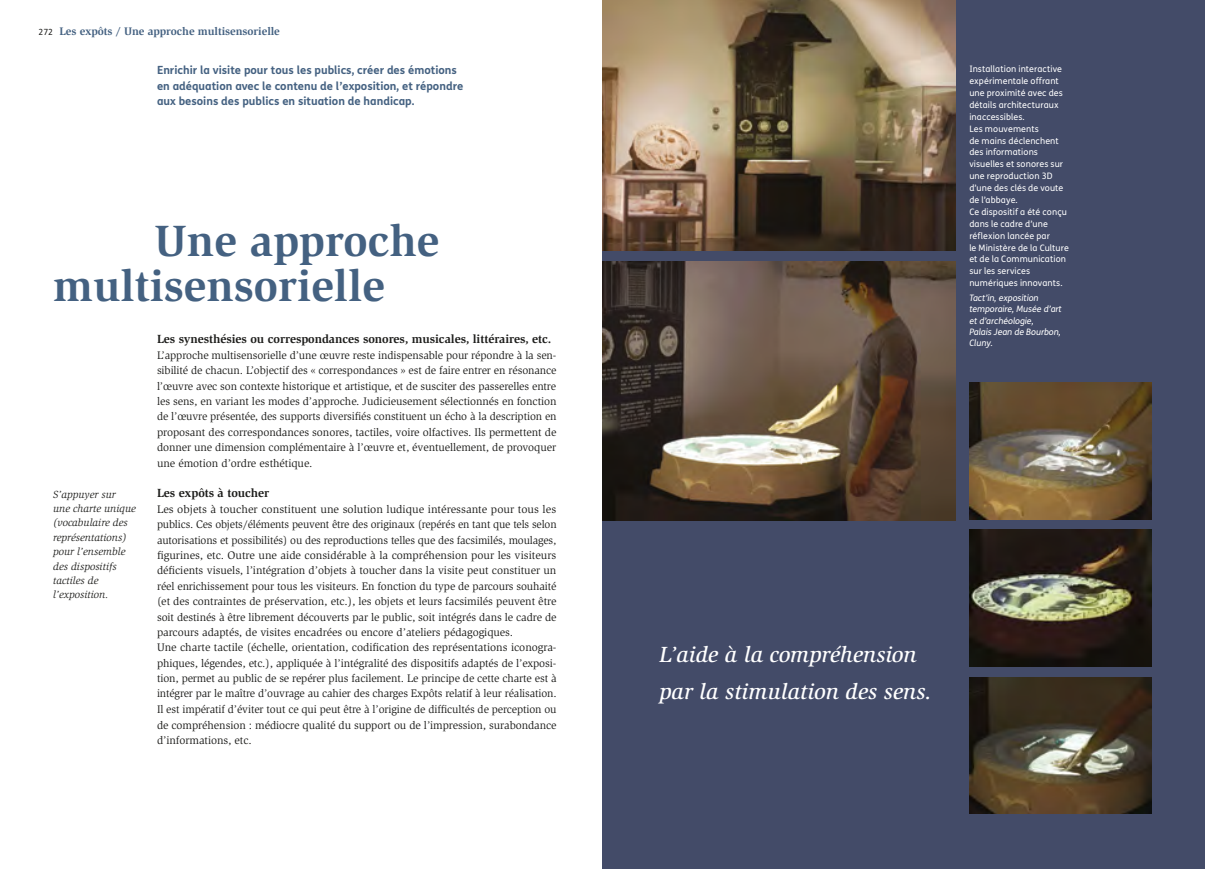
<style>
.page{position:relative;width:1205px;height:869px;background:#fff}
.page>*{position:absolute;margin:0;border:0;box-sizing:border-box;transform-origin:0 0}
._2-Titre_-H2{font:700 45px/45px "Slimbach";color:#446181}
._4-Exergue_-H4{font:italic 500 22.5px/36.2px "Slimbach";color:#fff}
.Texte_intertitre{font:700 12.12px "Slimbach";letter-spacing:-.005em;color:#1d1d1b}
.Texte_courant{font:11.25px/15.4px "Slimbach";letter-spacing:-.005em;color:#1d1d1b;text-align:justify}
._3_Chapo_methodo_-H3{font:700 11.25px/15.6px "FS Me";color:#446181}
.t1{font:700 11.25px "Slimbach";letter-spacing:-.005em;color:#446181}
._4-Exergue_1col-H4{font:italic 10.62px/14.4px "Slimbach";letter-spacing:-.005em;color:#1d1d1b}
._5-Légendes_drapeau{font:8.88px/11.9px "FS Me";letter-spacing:.01em;color:#fff}
.t2{font:italic 8.88px/11.2px "FS Me";letter-spacing:-.005em;color:#fff}
.s1{font-family:"FS Me";font-weight:400;font-size:8.5px;color:#1d1d1b}
</style>
<div class="page">
<div style="left:602px;top:0;width:603px;height:868px;background:#434b68"></div>
<img style="left:602px;top:0;width:353px;height:250px">
<img style="left:602px;top:261px;width:353px;height:259px">
<img style="left:969px;top:383px;width:183px;height:136px">
<img style="left:969px;top:529px;width:183px;height:137px">
<img style="left:969px;top:677px;width:183px;height:136px">
<p class="t1" style="left:39px;top:25px;width:243px"><span class="s1">272</span> Les expôts / Une approche multisensorielle</p>
<h3 class="_3_Chapo_methodo_-H3" style="left:157px;top:62px;width:308px">Enrichir la visite pour tous les publics, créer des émotions en adéquation avec le contenu de l’exposition, et répondre aux besoins des publics en situation de handicap.</h3>
<h2 class="_2-Titre_-H2" style="left:53px;top:218px;width:388px;text-indent:101px">Une approche multisensorielle</h2>
<h4 class="_4-Exergue_1col-H4" style="left:53px;top:486px;width:84px">S’appuyer sur<br>une charte unique (vocabulaire des représentations) pour l’ensemble des dispositifs tactiles de l’exposition.</h4>
<p class="Texte_intertitre" style="left:157px;top:332px;width:396px">Les synesthésies ou correspondances sonores, musicales, littéraires, etc.</p>
<p class="Texte_courant" style="left:157px;top:347px;width:401px">L’approche multisensorielle d’une œuvre reste indispensable pour répondre à la sen&shy;sibilité de chacun. L’objectif des « correspondances » est de faire entrer en résonance l’œuvre avec son contexte historique et artistique, et de susciter des passerelles entre les sens, en variant les modes d’approche. Judicieusement sélectionnés en fonction de l’œuvre présentée, des supports diversifiés constituent un écho à la description en proposant des correspondances sonores, tactiles, voire olfactives. Ils permettent de donner une dimension complémentaire à l’œuvre et, éventuellement, de provoquer une émotion d’ordre esthétique.</p>
<p class="Texte_intertitre" style="left:157px;top:486px;width:114px">Les expôts à toucher</p>
<p class="Texte_courant" style="left:157px;top:501px;width:401px">Les objets à toucher constituent une solution ludique intéressante pour tous les publics. Ces objets/éléments peuvent être des originaux (repérés en tant que tels selon autorisations et possibilités) ou des reproductions telles que des facsimilés, moulages, figurines, etc. Outre une aide considérable à la compréhension pour les visiteurs déficients visuels, l’intégration d’objets à toucher dans la visite peut constituer un réel enrichissement pour tous les visiteurs. En fonction du type de parcours souhaité (et des contraintes de préservation, etc.), les objets et leurs facsimilés peuvent être soit destinés à être librement découverts par le public, soit intégrés dans le cadre de parcours adaptés, de visites encadrées ou encore d’ateliers pédagogiques.</p>
<p class="Texte_courant" style="left:157px;top:639px;width:401px">Une charte tactile (échelle, orientation, codification des représentations iconogra&shy;phiques, légendes, etc.), appliquée à l’intégralité des dispositifs adaptés de l’exposi&shy;tion, permet au public de se repérer plus facilement. Le principe de cette charte est à intégrer par le maître d’ouvrage au cahier des charges Expôts relatif à leur réalisation.</p>
<p class="Texte_courant" style="left:157px;top:701px;width:401px">Il est impératif d’éviter tout ce qui peut être à l’origine de difficultés de perception ou de compréhension : médiocre qualité du support ou de l’impression, surabondance d’informations, etc.</p>
<p class="_5-Légendes_drapeau" style="left:969px;top:63px;width:101px">Installation interactive expérimentale offrant une proximité avec des détails architecturaux inaccessibles.<br>Les mouvements<br>de mains déclenchent des informations visuelles et sonores sur une reproduction 3D d’une des clés de voute de l’abbaye.<br>Ce dispositif a été conçu dans le cadre d’une réflexion lancée par<br>le Ministère de la Culture et de la Communication sur les services numériques innovants.</p>
<h4 class="t2" style="left:969px;top:292px;width:94px">Tact’in, exposition temporaire, Musée d’art et d’archéologie,<br>Palais Jean de Bourbon,<br>Cluny.</h4>
<h4 class="_4-Exergue_-H4" style="left:659px;top:636px;width:274px">L’aide à la compréhension par la stimulation des sens.</h4>
</div>
